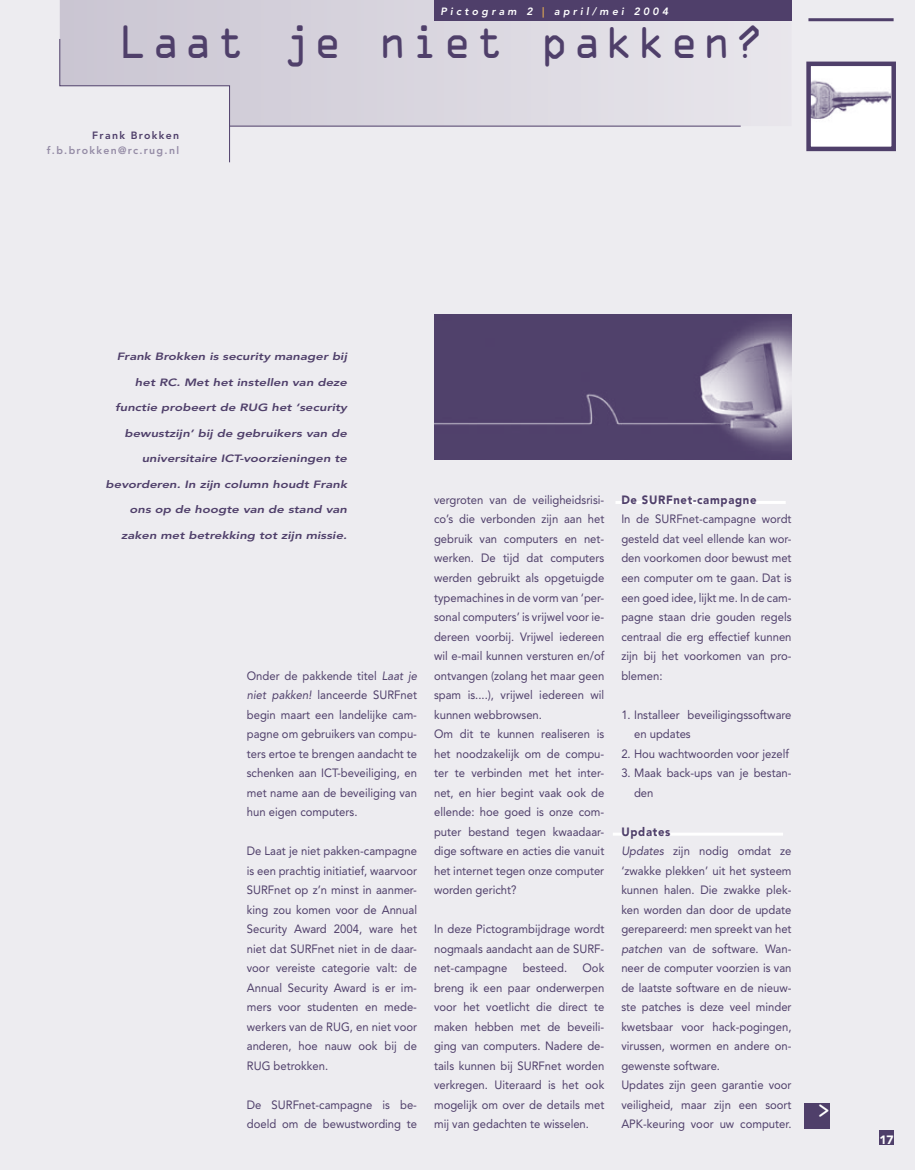
<style>
.page{position:relative;width:915px;height:1170px;background:#fff}
.page>*{position:absolute;margin:0;border:0;box-sizing:border-box;transform-origin:0 0}
.t1{font:42px "OCRA Alternate";letter-spacing:.1em;color:#4f3f6a;scale:.94 1}
.t2{font:18px "OCRA Alternate";color:#fff;scale:.94 1}
.t3{font:12px/19.5px "Avenir";color:#4f3f6a;scale:.94 1}
.t4{font:900 12px "Avenir";letter-spacing:.06em;color:#4f3f6a;scale:.94 1}
.t5{font:900 12px "Avenir";color:#fff}
.t6{font:italic 800 10.5px "Avenir";color:#4f3f6a;scale:1.25 1}
.t7{font:italic 800 10.5px "Avenir";letter-spacing:.31em;color:#fff}
.t8{font:800 10.5px "Avenir";letter-spacing:.125em;color:#958ca6}
.t9{font:800 10.5px "Avenir";letter-spacing:.125em;color:#4f3f6a}
.s1{font-style:normal;color:#dca653}
.s2{font-style:italic}
.s3{font-weight:900}
</style>
<div class="page">
<div style="left:0;top:0;width:914px;height:1169px;background:#edecf0"></div>
<div style="left:804px;top:1102px;width:25px;height:26px;background:#4f3f6a"></div>
<svg style="left:60px;top:0;width:681px;height:126px"></svg>
<svg style="left:59px;top:38px;width:171px;height:125px"></svg>
<hr style="left:230px;top:126px;width:510px;height:1px;background:#4f3f6a">
<div style="left:808px;top:64px;width:85px;height:85px;background:#fff"></div>
<img style="left:811px;top:80px;width:79px;height:39px">
<div style="left:806px;top:62px;width:89px;height:89px;border:4px solid #4f3f6a"></div>
<img style="left:434px;top:314px;width:357px;height:145px">
<hr style="left:615px;top:501px;width:170px;height:3px;background:#fff">
<hr style="left:612px;top:832px;width:170px;height:3px;background:#fff">
<hr style="left:808px;top:18px;width:85px;height:3px;background:#4f3f6a">
<div style="left:434px;top:0;width:357px;height:21px;background:#4f3f6a"></div>
<div style="left:878px;top:1129px;width:15px;height:15px;background:#4f3f6a"></div>
<p class="t7" style="left:440px;top:5px;width:229px">Pictogram 2 <span class="s1">|</span> april/mei 2004</p>
<h1 class="t1" style="left:119px;top:23px;width:686px">Laat je niet pakken?</h1>
<p class="t9" style="left:92px;top:129px;width:88px">Frank Brokken</p>
<p class="t8" style="left:47px;top:144px;width:134px">f.b.brokken@rc.rug.nl</p>
<p class="t6" style="left:117px;top:350px;width:186px">Frank Brokken is security manager bij</p>
<p class="t6" style="left:135px;top:376px;width:171px">het RC. Met het instellen van deze</p>
<p class="t6" style="left:115px;top:401px;width:187px">functie probeert de RUG het ‘security</p>
<p class="t6" style="left:124px;top:427px;width:179px">bewustzijn’ bij de gebruikers van de</p>
<p class="t6" style="left:142px;top:452px;width:166px">universitaire ICT-voorzieningen te</p>
<p class="t6" style="left:105px;top:478px;width:195px">bevorderen. In zijn column houdt Frank</p>
<p class="t6" style="left:129px;top:503px;width:175px">ons op de hoogte van de stand van</p>
<p class="t6" style="left:121px;top:529px;width:182px">zaken met betrekking tot zijn missie.</p>
<p class="t3" style="left:247px;top:665px;width:182px;text-align:justify">Onder de pakkende titel <span class="s2">Laat je niet pakken!</span> lanceerde SURFnet begin maart een landelijke cam&shy;pagne om gebruikers van compu&shy;ters ertoe te brengen aandacht te schenken aan ICT-beveiliging, en met name aan de beveiliging van hun eigen computers.</p>
<p class="t3" style="left:247px;top:841px;width:182px;text-align:justify">De Laat je niet pakken-campagne is een prachtig initiatief, waarvoor SURFnet op z’n minst in aanmer&shy;king zou komen voor de Annual Security Award 2004, ware het niet dat SURFnet niet in de daar&shy;voor vereiste categorie valt: de Annual Security Award is er im&shy;mers voor studenten en mede&shy;werkers van de RUG, en niet voor anderen, hoe nauw ook bij de RUG betrokken.</p>
<p class="t3" style="left:247px;top:1094px;width:182px">De SURFnet-campagne is be&shy;doeld om de bewustwording te</p>
<p class="t3" style="left:434px;top:490px;width:182px">vergroten van de veiligheidsrisi&shy;co’s die verbonden zijn aan het gebruik van computers en net&shy;werken. De tijd dat computers werden gebruikt als opgetuigde typemachines in de vorm van ‘per&shy;sonal computers’ is vrijwel voor ie&shy;dereen voorbij. Vrijwel iedereen wil e-mail kunnen versturen en/of ontvangen (zolang het maar geen spam is....), vrijwel iedereen wil kunnen webbrowsen.<br>Om dit te kunnen realiseren is het noodzakelijk om de compu&shy;ter te verbinden met het inter&shy;net, en hier begint vaak ook de ellende: hoe goed is onze com&shy;puter bestand tegen kwaadaar&shy;dige software en acties die vanuit het internet tegen onze computer worden gericht?</p>
<p class="t3" style="left:434px;top:919px;width:182px;text-align:justify">In deze Pictogrambijdrage wordt nogmaals aandacht aan de SURF&shy;net-campagne</p>
<p class="t3" style="left:434px;top:958px;width:182px;text-align:justify;text-indent:148px">Ook breng ik een paar onderwerpen voor het voetlicht die direct te maken hebben met de beveili&shy;ging van computers. Nadere de&shy;tails kunnen bij SURFnet worden verkregen. Uiteraard is het ook mogelijk om over de details met mij van gedachten te wisselen.</p>
<p class="t3" style="left:522px;top:958px;width:49px">besteed.</p>
<p class="t4" style="left:621px;top:492px;width:145px">De SURFnet-campagne</p>
<p class="t3" style="left:621px;top:509px;width:182px;text-align:justify">In de SURFnet-campagne wordt gesteld dat veel ellende kan wor&shy;den voorkomen door bewust met een computer om te gaan. Dat is een goed idee, lijkt me. In de cam&shy;pagne staan drie gouden regels centraal die erg effectief kunnen zijn bij het voorkomen van pro&shy;blemen:</p>
<p class="t3" style="left:634px;top:704px;width:169px;text-indent:-13px">1. Installeer beveiligingssoftware en updates</p>
<p class="t3" style="left:621px;top:743px;width:180px">2. Hou wachtwoorden voor jezelf</p>
<p class="t3" style="left:634px;top:763px;width:169px;text-indent:-13px">3. Maak back-ups van je bestan&shy;den</p>
<p class="t3" style="left:621px;top:821px;width:182px"><span class="s3">Updates<br></span><span class="s2">Updates</span> zijn nodig omdat ze ‘zwakke plekken’ uit het systeem kunnen halen. Die zwakke plek&shy;ken worden dan door de update gerepareerd: men spreekt van het <span class="s2">patchen</span> van de software. Wan&shy;neer de computer voorzien is van de laatste software en de nieuw&shy;ste patches is deze veel minder kwetsbaar voor hack-pogingen, virussen, wormen en andere on&shy;gewenste software.<br>Updates zijn geen garantie voor veiligheid, maar zijn een soort<br>APK-keuring voor uw computer.</p>
<h2 class="t2" style="left:817px;top:1103px;width:14px">&gt;</h2>
<p class="t5" style="left:879px;top:1132px;width:16px">17</p>
</div>
